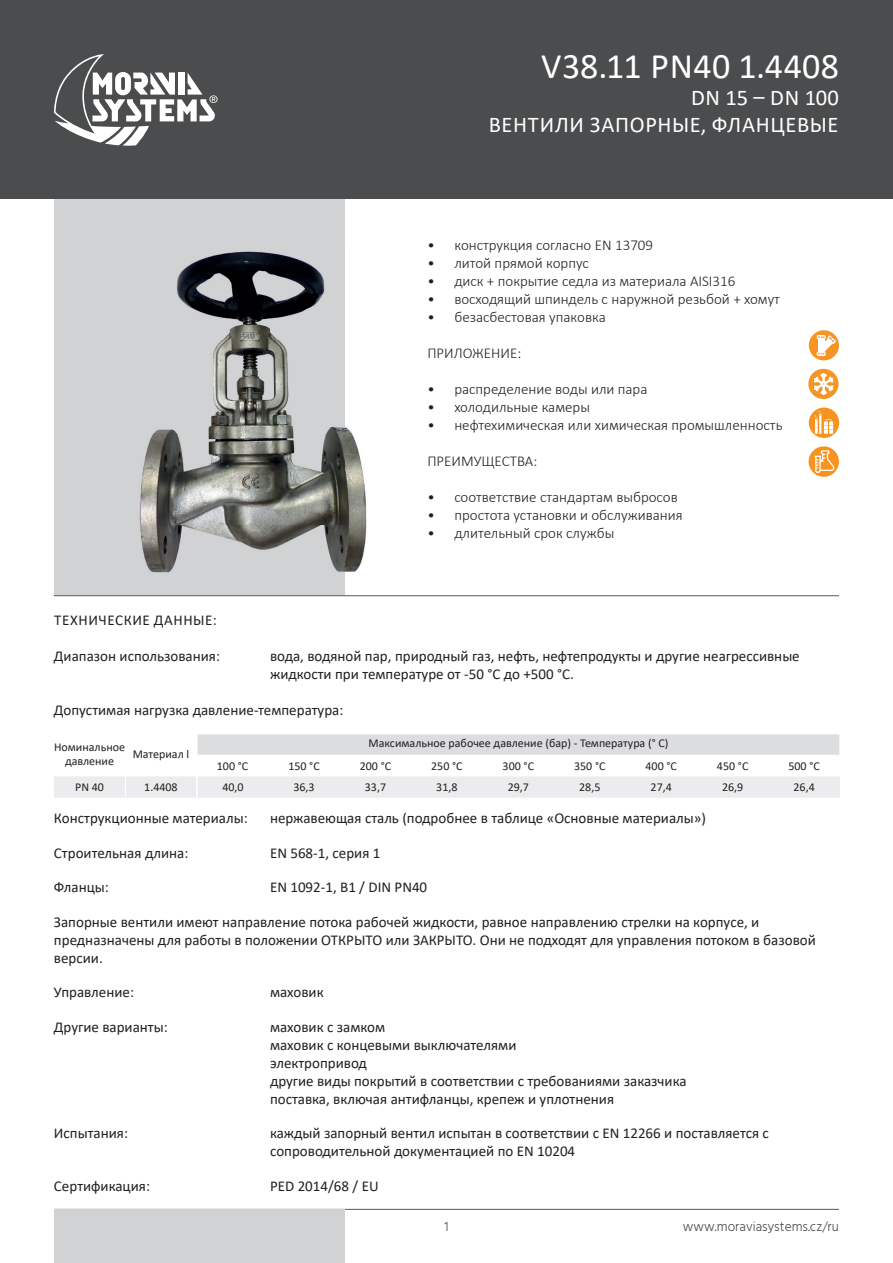
<style>
.page{position:relative;width:893px;height:1263px;background:#fff}
.page>*{position:absolute;margin:0;border:0;box-sizing:border-box;transform-origin:0 0}
.t1{font:36px "Calibri";letter-spacing:.01em;color:#fff}
.t2{font:22.5px/27px "Calibri";letter-spacing:.025em;color:#fff;text-align:right}
.t3{font:15px/18px "Calibri";color:#231f20}
.t4{font:300 15px "Calibri";color:#231f20}
.t5{font:15px "Calibri";letter-spacing:.04em;color:#231f20}
.t6{font:300 13.5px "Hind Vadodara";color:#4b4c4d}
.t7{font:12px/14.4px "Calibri";color:#231f20;text-align:center}
</style>
<div class="page">
<hr style="left:54px;top:1209px;width:785px;height:1px;background:#57585a">
<div style="left:54px;top:56px;width:291px;height:539px;background:#d1d2d4"></div>
<hr style="left:54px;top:595px;width:785px;height:1px;background:#57585a">
<div style="left:0;top:0;width:893px;height:198px;background:#4b4c4d"></div>
<div style="left:54px;top:1209px;width:291px;height:54px;background:#d1d2d4"></div>
<div style="left:809px;top:446px;width:30px;height:31px;background:#f79320;border-radius:50%"></div>
<svg style="left:814px;top:450px;width:20px;height:23px"></svg>
<div style="left:808px;top:369px;width:30px;height:30px;background:#f59524;border-radius:50%"></div>
<svg style="left:814px;top:373px;width:19px;height:22px"></svg>
<div style="left:809px;top:330px;width:30px;height:30px;background:#f59524;border-radius:50%"></div>
<svg style="left:817px;top:335px;width:19px;height:21px"></svg>
<div style="left:809px;top:408px;width:30px;height:30px;background:#f79320;border-radius:50%"></div>
<svg style="left:815px;top:410px;width:18px;height:24px"></svg>
<svg style="left:54px;top:734px;width:786px;height:64px"></svg>
<hr style="left:196px;top:734px;width:2px;height:21px;background:#fff">
<hr style="left:196px;top:776px;width:2px;height:22px;background:#fff">
<img style="left:139px;top:251px;width:228px;height:321px">
<svg style="left:54px;top:54px;width:164px;height:92px"></svg>
<h1 class="t1" style="left:541px;top:41px;width:299px">V38.11 PN40 1.4408</h1>
<h2 class="t2" style="left:489px;top:83px;width:352px">DN 15 – DN 100<br>ВЕНТИЛИ ЗАПОРНЫЕ, ФЛАНЦЕВЫЕ</h2>
<p class="t4" style="left:427px;top:236px;width:227px">• конструкция согласно EN 13709</p>
<p class="t4" style="left:427px;top:254px;width:163px">• литой прямой корпус</p>
<p class="t4" style="left:427px;top:272px;width:310px">• диск + покрытие седла из материала AISI316</p>
<p class="t4" style="left:427px;top:290px;width:354px">• восходящий шпиндель с наружной резьбой + хомут</p>
<p class="t4" style="left:427px;top:308px;width:180px">• безасбестовая упаковка</p>
<p class="t4" style="left:427px;top:344px;width:96px">ПРИЛОЖЕНИЕ:</p>
<p class="t4" style="left:427px;top:380px;width:222px">• распределение воды или пара</p>
<p class="t4" style="left:427px;top:398px;width:164px">• холодильные камеры</p>
<p class="t4" style="left:427px;top:416px;width:357px">• нефтехимическая или химическая промышленность</p>
<p class="t4" style="left:427px;top:452px;width:111px">ПРЕИМУЩЕСТВА:</p>
<p class="t4" style="left:427px;top:488px;width:252px">• соответствие стандартам выбросов</p>
<p class="t4" style="left:427px;top:506px;width:257px">• простота установки и обслуживания</p>
<p class="t4" style="left:427px;top:524px;width:188px">• длительный срок службы</p>
<p class="t5" style="left:54px;top:610px;width:164px">ТЕХНИЧЕСКИЕ ДАННЫЕ:</p>
<p class="t3" style="left:54px;top:647px;width:168px">Диапазон использования:</p>
<p class="t3" style="left:270px;top:647px;width:531px">вода, водяной пар, природный газ, нефть, нефтепродукты и другие неагрессивные жидкости при температуре от -50 °C до +500 °C.</p>
<p class="t3" style="left:54px;top:701px;width:291px">Допустимая нагрузка давление-температура:</p>
<p class="t7" style="left:54px;top:739px;width:73px">Номинальное давление</p>
<p class="t7" style="left:133px;top:747px;width:58px">Материал l</p>
<p class="t7" style="left:368px;top:736px;width:302px">Максимальное рабочее давление (бар) - Температура (° C)</p>
<p class="t7" style="left:217px;top:758px;width:33px">100 °C</p>
<p class="t7" style="left:288px;top:758px;width:33px">150 °C</p>
<p class="t7" style="left:360px;top:758px;width:33px">200 °C</p>
<p class="t7" style="left:431px;top:758px;width:33px">250 °C</p>
<p class="t7" style="left:503px;top:758px;width:33px">300 °C</p>
<p class="t7" style="left:574px;top:758px;width:33px">350 °C</p>
<p class="t7" style="left:645px;top:758px;width:33px">400 °C</p>
<p class="t7" style="left:717px;top:758px;width:33px">450 °C</p>
<p class="t7" style="left:788px;top:758px;width:33px">500 °C</p>
<p class="t7" style="left:75px;top:779px;width:30px">PN 40</p>
<p class="t7" style="left:144px;top:779px;width:35px">1.4408</p>
<p class="t7" style="left:222px;top:779px;width:23px">40,0</p>
<p class="t7" style="left:293px;top:779px;width:23px">36,3</p>
<p class="t7" style="left:365px;top:779px;width:23px">33,7</p>
<p class="t7" style="left:436px;top:779px;width:23px">31,8</p>
<p class="t7" style="left:508px;top:779px;width:23px">29,7</p>
<p class="t7" style="left:579px;top:779px;width:23px">28,5</p>
<p class="t7" style="left:651px;top:779px;width:23px">27,4</p>
<p class="t7" style="left:722px;top:779px;width:23px">26,9</p>
<p class="t7" style="left:793px;top:779px;width:23px">26,4</p>
<p class="t3" style="left:54px;top:809px;width:195px">Конструкционные материалы:</p>
<p class="t3" style="left:270px;top:809px;width:438px">нержавеющая сталь (подробнее в таблице «Основные материалы»)</p>
<p class="t3" style="left:54px;top:843px;width:136px">Cтроительная длина:</p>
<p class="t3" style="left:270px;top:843px;width:112px">EN 568-1, серия 1</p>
<p class="t3" style="left:54px;top:878px;width:56px">Фланцы:</p>
<p class="t3" style="left:270px;top:878px;width:159px">EN 1092-1, B1 / DIN PN40</p>
<p class="t3" style="left:54px;top:912px;width:763px">Запорные вентили имеют направление потока рабочей жидкости, равное направлению стрелки на корпусе, и предназначены для работы в положении ОТКРЫТО или ЗАКРЫТО. Они не подходят для управления потоком в базовой версии.</p>
<p class="t3" style="left:54px;top:983px;width:82px">Управление:</p>
<p class="t3" style="left:270px;top:983px;width:55px">маховик</p>
<p class="t3" style="left:54px;top:1017px;width:115px">Другие варианты:</p>
<p class="t3" style="left:270px;top:1017px;width:418px">маховик с замком<br>маховик с концевыми выключателями<br>электропривод<br>другие виды покрытий в соответствии с требованиями заказчика поставка, включая антифланцы, крепеж и уплотнения</p>
<p class="t3" style="left:54px;top:1124px;width:76px">Испытания:</p>
<p class="t3" style="left:270px;top:1124px;width:500px">каждый запорный вентил испытан в соответствии с EN 12266 и поставляется с сопроводительной документацией по EN 10204</p>
<p class="t3" style="left:54px;top:1176px;width:98px">Сертификация:</p>
<p class="t3" style="left:270px;top:1176px;width:110px">PED 2014/68 / EU</p>
<p class="t6" style="left:444px;top:1217px;width:6px">1</p>
<p class="t6" style="left:683px;top:1217px;width:158px">www.moraviasystems.cz/ru</p>
</div>
